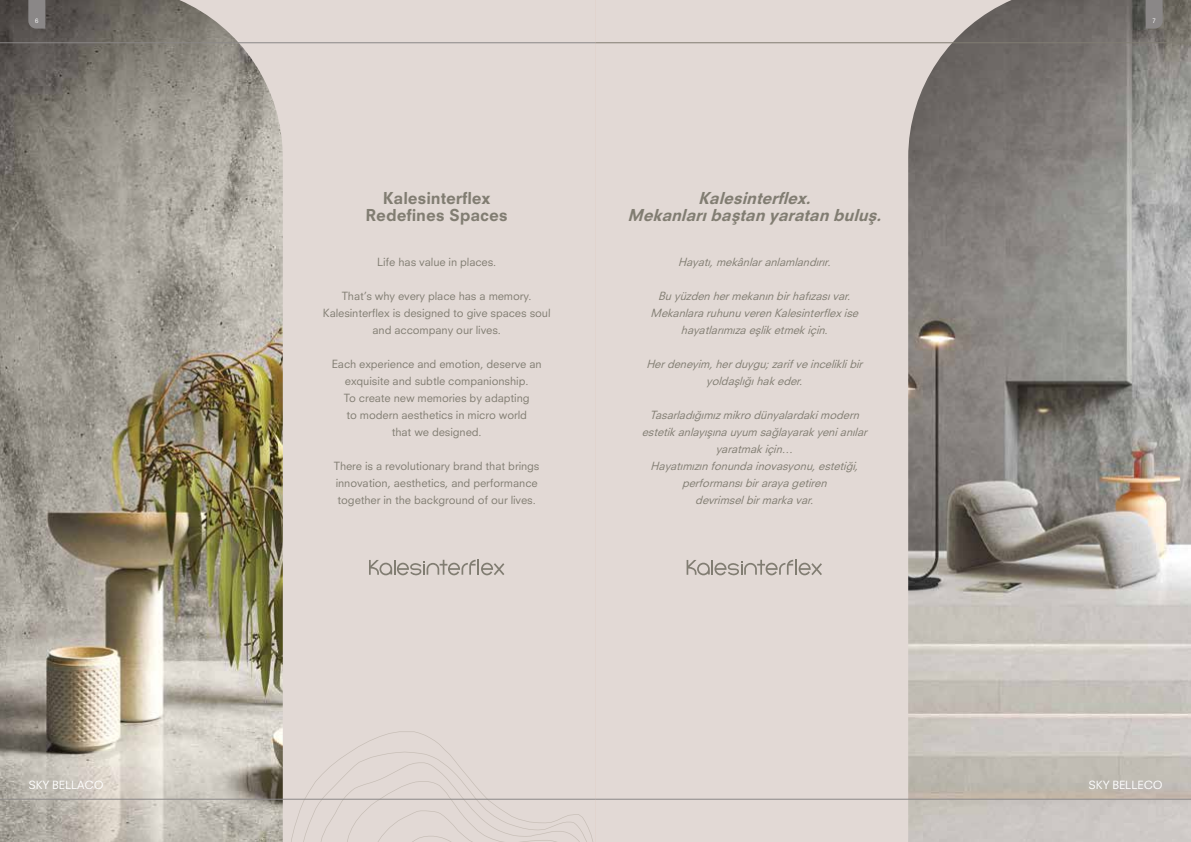
<style>
.page{position:relative;width:1191px;height:842px;background:#fff}
.page>*{position:absolute;margin:0;border:0;box-sizing:border-box;transform-origin:0 0}
.t1{font:italic 800 16px/17.6px "Neuzeit STR";color:#817d72;text-align:center}
.t2{font:800 16px/17.6px "Neuzeit STR";color:#817d72;text-align:center}
.t3{font:italic 11px/17px "Neuzeit STR";color:#817d72;text-align:center}
.t4{font:11px/17px "Neuzeit STR";color:#817d72;text-align:center}
.t5{font:11px "Neuzeit STR";color:#fff}
.t6{font:6px "Neuzeit SLT Std";color:#fff}
</style>
<div class="page">
<div style="left:596px;top:0;width:312px;height:842px;background:#e2d9d5"></div>
<img style="left:908px;top:0;width:283px;height:842px">
<svg style="left:686px;top:560px;width:136px;height:16px;background:#c4bcb6"></svg>
<div style="left:283px;top:0;width:313px;height:842px;background:#e2d9d5"></div>
<img style="left:0;top:0;width:283px;height:842px">
<svg style="left:369px;top:560px;width:135px;height:16px;background:#c3bcb6"></svg>
<div style="left:291px;top:731px;width:302px;height:111px;background:#e2d9d5"></div>
<hr style="left:0;top:799px;width:595px;height:1px;background:#8a8787">
<hr style="left:0;top:43px;width:595px;height:1px;background:#8a8787">
<svg style="left:28px;top:0;width:17px;height:29px"></svg>
<hr style="left:595px;top:799px;width:596px;height:1px;background:#8a8787">
<hr style="left:595px;top:43px;width:596px;height:1px;background:#817d72">
<svg style="left:1145px;top:0;width:17px;height:29px"></svg>
<p class="t6" style="left:35px;top:17px;width:5px">6</p>
<p class="t6" style="left:1152px;top:17px;width:5px">7</p>
<h1 class="t2" style="left:365px;top:189px;width:144px">Kalesinterflex<br>Redefines Spaces</h1>
<h1 class="t1" style="left:627px;top:189px;width:260px">Kalesinterflex.<br>Mekanlarıbaştan yaratan buluş.</h1>
<p class="t4" style="left:377px;top:254px;width:121px">Life has value in places.</p>
<p class="t4" style="left:323px;top:288px;width:229px">That’s why every place has a memory.<br>Kalesinterflex is designed to give spaces soul and accompany our lives.</p>
<p class="t4" style="left:332px;top:356px;width:211px">Each experience and emotion, deserve an exquisite and subtle companionship.<br>To create new memories by adapting<br>to modern aesthetics in micro world<br>that we designed.</p>
<p class="t4" style="left:334px;top:458px;width:207px;text-align:left">There is a revolutionary brand that brings innovation, aesthetics, and performance together in the background of our lives.</p>
<p class="t3" style="left:678px;top:254px;width:157px">Hayatı,mekânlaranlamlandırır.</p>
<p class="t3" style="left:650px;top:288px;width:212px">Buyüzdenhermekanınbirhafızasıvar.<br>MekanlararuhunuverenKalesinterflexise hayatlarımızaeşliketmekiçin.</p>
<p class="t3" style="left:646px;top:356px;width:221px">Herdeneyim,herduygu;zarifveinceliklibir yoldaşlığıhakeder.</p>
<p class="t3" style="left:642px;top:407px;width:230px">Tasarladığımızmikro dünyalardakimodern estetikanlayışınauyum sağlayarakyenianılar yaratmakiçin… Hayatımızınfonundainovasyonu,estetiği, performansıbirarayagetiren devrimselbirmarkavar.</p>
<p class="t5" style="left:28px;top:779px;width:77px">SKY BELLACO</p>
<p class="t5" style="left:1088px;top:779px;width:76px">SKY BELLECO</p>
</div>
